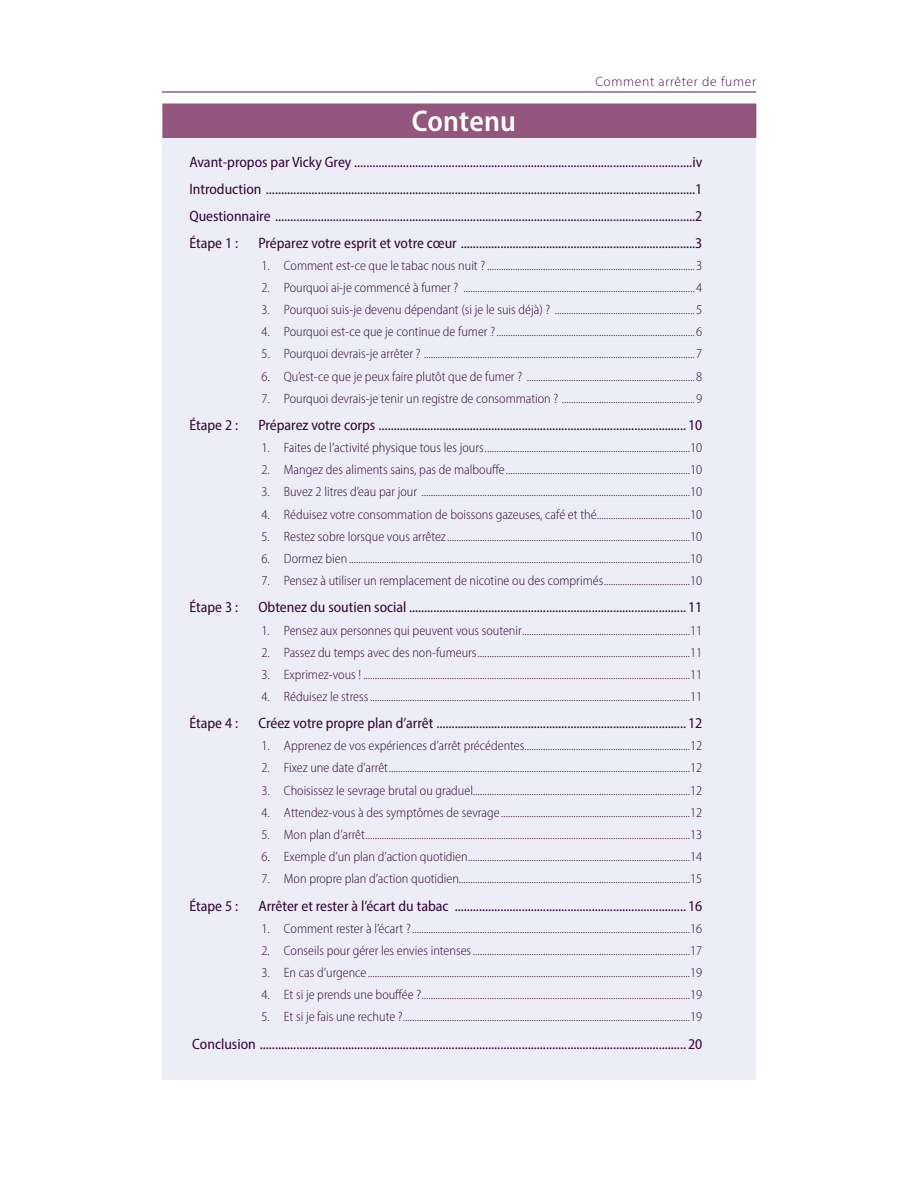
<style>
.page{position:relative;width:918px;height:1188px;background:#fff}
.page>*{position:absolute;margin:0;border:0;box-sizing:border-box;transform-origin:0 0}
.t1{font:600 semi-condensed 30px "Myriad Pro";letter-spacing:.01em;color:#fff}
.t2{font:semi-condensed 15px/27px "Myriad Pro";color:#340539;text-align:justify}
.t3{font:300 semi-condensed 13.5px "Myriad Pro";color:#340539}
.t4{font:300 13.5px "Myriad Pro";letter-spacing:.05em;color:#500e53}
</style>
<div class="page">
<hr style="left:162px;top:92px;width:594px;height:1px;background:#500e53">
<div style="left:162px;top:108px;width:594px;height:972px;background:#ecedf6"></div>
<div style="left:162px;top:104px;width:594px;height:34px;background:#93577d"></div>
<p class="t4" style="left:595px;top:73px;width:162px">Comment arrêter de fumer</p>
<h1 class="t1" style="left:412px;top:102px;width:106px">Contenu</h1>
<p class="t2" style="left:189px;top:148px;width:515px">Avant-propos par Vicky Grey ...............................................................................................................iv Introduction .............................................................................................................................................1<br>Questionnaire ..........................................................................................................................................2<br>Étape 1 :</p>
<p class="t2" style="left:258px;top:229px;width:445px">Préparez votre esprit et votre cœur .............................................................................3</p>
<p class="t3" style="left:261px;top:257px;width:443px">1. Comment est-ce que le tabac nous nuit ?.........................................................................................3</p>
<p class="t3" style="left:261px;top:279px;width:443px">2. Pourquoi ai-je commencé à fumer ? ...................................................................................................4</p>
<p class="t3" style="left:261px;top:302px;width:443px">3. Pourquoi suis-je devenu dépendant (si je le suis déjà) ? ............................................................5</p>
<p class="t3" style="left:261px;top:324px;width:443px">4. Pourquoi est-ce que je continue de fumer ?.....................................................................................6</p>
<p class="t3" style="left:261px;top:346px;width:443px">5. Pourquoi devrais-je arrêter ? ....................................................................................................................7</p>
<p class="t3" style="left:261px;top:368px;width:443px">6. Qu’est-ce que je peux faire plutôt que de fumer ? ........................................................................8</p>
<p class="t3" style="left:261px;top:390px;width:443px">7. Pourquoi devrais-je tenir un registre de consommation ? .........................................................9</p>
<p class="t2" style="left:189px;top:411px;width:50px">Étape 2 :</p>
<p class="t2" style="left:258px;top:411px;width:445px">Préparez votre corps ..................................................................................................... 10</p>
<p class="t3" style="left:261px;top:440px;width:443px">1. Faites de l’activité physique tous les jours........................................................................................10</p>
<p class="t3" style="left:261px;top:462px;width:443px">2. Mangez des aliments sains, pas de malbouffe...............................................................................10</p>
<p class="t3" style="left:261px;top:484px;width:443px">3. Buvez 2 litres d’eau par jour ...................................................................................................................10</p>
<p class="t3" style="left:261px;top:506px;width:443px">4. Réduisez votre consommation de boissons gazeuses, café et thé........................................10</p>
<p class="t3" style="left:261px;top:528px;width:443px">5. Restez sobre lorsque vous arrêtez........................................................................................................10</p>
<p class="t3" style="left:261px;top:551px;width:443px">6. Dormez bien ..................................................................................................................................................10</p>
<p class="t3" style="left:261px;top:573px;width:443px">7. Pensez à utiliser un remplacement de nicotine ou des comprimés.....................................10</p>
<p class="t2" style="left:189px;top:594px;width:50px">Étape 3 :</p>
<p class="t2" style="left:258px;top:594px;width:445px">Obtenez du soutien social ........................................................................................... 11</p>
<p class="t3" style="left:261px;top:622px;width:443px">1. Pensez aux personnes qui peuvent vous soutenir........................................................................11</p>
<p class="t3" style="left:261px;top:644px;width:443px">2. Passez du temps avec des non-fumeurs...........................................................................................11</p>
<p class="t3" style="left:261px;top:666px;width:443px">3. Exprimez-vous ! ............................................................................................................................................11</p>
<p class="t3" style="left:261px;top:689px;width:443px">4. Réduisez le stress.........................................................................................................................................11</p>
<p class="t2" style="left:189px;top:709px;width:50px">Étape 4 :</p>
<p class="t2" style="left:258px;top:709px;width:445px">Créez votre propre plan d’arrêt .................................................................................. 12</p>
<p class="t3" style="left:261px;top:738px;width:443px">1. Apprenez de vos expériences d’arrêt précédentes.......................................................................12</p>
<p class="t3" style="left:261px;top:760px;width:443px">2. Fixez une date d’arrêt.................................................................................................................................12</p>
<p class="t3" style="left:261px;top:782px;width:443px">3. Choisissez le sevrage brutal ou graduel.............................................................................................12</p>
<p class="t3" style="left:261px;top:804px;width:443px">4. Attendez-vous à des symptômes de sevrage.................................................................................12</p>
<p class="t3" style="left:261px;top:827px;width:443px">5. Mon plan d’arrêt...........................................................................................................................................13</p>
<p class="t3" style="left:261px;top:849px;width:443px">6. Exemple d’un plan d’action quotidien...............................................................................................14</p>
<p class="t3" style="left:261px;top:871px;width:443px">7. Mon propre plan d’action quotidien...................................................................................................15</p>
<p class="t2" style="left:189px;top:892px;width:50px">Étape 5 :</p>
<p class="t2" style="left:258px;top:892px;width:445px">Arrêter et rester à l’écart du tabac ............................................................................ 16</p>
<p class="t3" style="left:261px;top:920px;width:443px">1. Comment rester à l’écart ?.......................................................................................................................16</p>
<p class="t3" style="left:261px;top:942px;width:443px">2. Conseils pour gérer les envies intenses.............................................................................................17</p>
<p class="t3" style="left:261px;top:965px;width:443px">3. En cas d’urgence..........................................................................................................................................19</p>
<p class="t3" style="left:261px;top:987px;width:443px">4. Et si je prends une bouffée ?...................................................................................................................19</p>
<p class="t3" style="left:261px;top:1009px;width:443px">5. Et si je fais une rechute ?...........................................................................................................................19</p>
<p class="t2" style="left:192px;top:1030px;width:512px">Conclusion ............................................................................................................................................ 20</p>
</div>
